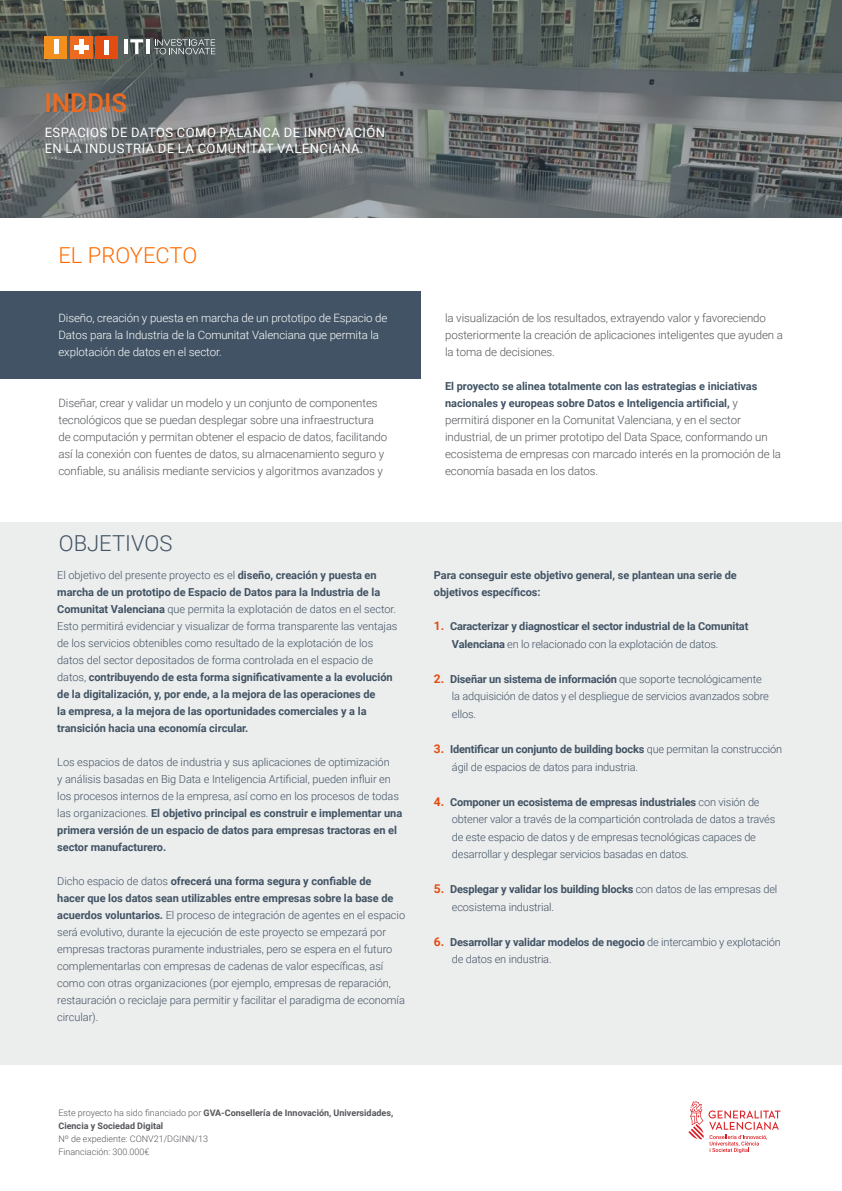
<style>
.page{position:relative;width:842px;height:1191px;background:#fff}
.page>*{position:absolute;margin:0;border:0;box-sizing:border-box;transform-origin:0 0}
.t1{font:500 26px "Roboto";color:#ed6b1f}
.t2{font:300 22px "Roboto";color:#ff6b00}
.t3{font:300 22px "Roboto";color:#415364}
.t4{font:13px/16px "Roboto";letter-spacing:.035em;color:#fff}
.t5{font:300 11.5px/17px "Roboto";letter-spacing:-.01em;color:#54565a}
.t6{font:300 11.5px/17px "Roboto";letter-spacing:-.01em;color:#fff}
.t7{font:300 11px/17px "Roboto";letter-spacing:-.005em;color:#415364}
.t8{font:700 11px/17px "Roboto";letter-spacing:-.005em;color:#415364}
.t9{font:700 9px/13px "Roboto";color:#54565a}
.t10{font:300 9px/13px "Roboto";color:#54565a}
.s1{font-weight:300}
.s2{font-weight:700}
.s3{font-weight:300;font-size:11.5px;color:#54565a}
.s4{font-size:12px;color:#e14d11}
.s5{font-weight:700;font-size:12px;color:#e14d11}
</style>
<div class="page">
<svg style="left:0;top:0;width:842px;height:218px;background:#646a6a"></svg>
<div style="left:0;top:291px;width:421px;height:87px;background:#415364"></div>
<div style="left:0;top:522px;width:842px;height:542px;background:#eceded"></div>
<div style="left:45px;top:36px;width:22px;height:23px;background:#f38f1c"></div>
<div style="left:70px;top:36px;width:23px;height:23px;background:#ed6b1f"></div>
<div style="left:95px;top:36px;width:23px;height:23px;background:#e14d11"></div>
<div style="left:79px;top:39px;width:5px;height:15px;background:#fff"></div>
<div style="left:104px;top:40px;width:5px;height:14px;background:#fff"></div>
<div style="left:54px;top:39px;width:5px;height:15px;background:#fff"></div>
<hr style="left:74px;top:45px;width:15px;height:4px;background:#fff">
<hr style="left:124px;top:39px;width:3px;height:15px;background:#fff">
<svg style="left:127px;top:39px;width:19px;height:15px"></svg>
<hr style="left:146px;top:39px;width:3px;height:15px;background:#fff">
<svg style="left:154px;top:39px;width:61px;height:16px"></svg>
<svg style="left:688px;top:1101px;width:92px;height:52px"></svg>
<h1 class="t1" style="left:45px;top:85px;width:84px">INDDIS</h1>
<p class="t4" style="left:45px;top:124px;width:342px">ESPACIOS DE DATOS COMO PALANCA DE INNOVACIÓN<br>EN LA INDUSTRIA DE LA COMUNITAT VALENCIANA.</p>
<h2 class="t2" style="left:58px;top:240px;width:140px">EL PROYECTO</h2>
<p class="t6" style="left:58px;top:309px;width:330px">Diseño, creación y puesta en marcha de un prototipo de Espacio de<br>Datos para la Industria de la Comunitat Valenciana que permita la explotación de datos en el sector.</p>
<p class="t5" style="left:58px;top:394px;width:330px">Diseñar, crear y validar un modelo y un conjunto de componentes tecnológicos que se puedan desplegar sobre una infraestructura de computación y permitan obtener el espacio de datos, facilitando así la conexión con fuentes de datos, su almacenamiento seguro y confiable, su análisis mediante servicios y algoritmos avanzados y</p>
<h2 class="t3" style="left:59px;top:528px;width:115px">OBJETIVOS</h2>
<p class="t8" style="left:57px;top:566px;width:342px"><span class="s1">El objetivo del presente proyecto es el</span> diseño, creación y puesta en marcha de un prototipo de Espacio de Datos para la Industria de la Comunitat Valenciana <span class="s1">que permita la explotación de datos en el sector.<br>Esto permitirá evidenciar y visualizar de forma transparente las ventajas de los servicios obtenibles como resultado de la explotación de los datos del sector depositados de forma controlada en el espacio de datos,</span> contribuyendo de esta forma significativamente a la evolución de la digitalización, y, por ende, a la mejora de las operaciones de<br>la empresa, a la mejora de las oportunidades comerciales y a la transición hacia una economía circular.</p>
<p class="t7" style="left:57px;top:753px;width:346px">Los espacios de datos de industria y sus aplicaciones de optimización<br>y análisis basadas en Big Data e Inteligencia Artificial, pueden influir en los procesos internos de la empresa, así como en los procesos de todas las organizaciones. <span class="s2">El objetivo principal es construir e implementar una primera versión de un espacio de datos para empresas tractoras en el sector manufacturero.</span></p>
<p class="t7" style="left:57px;top:872px;width:349px">Dicho espacio de datos <span class="s2">ofrecerá una forma segura y confiable de<br>hacer que los datos sean utilizables entre empresas sobre la base de acuerdos voluntarios.</span> El proceso de integración de agentes en el espacio será evolutivo, durante la ejecución de este proyecto se empezará por empresas tractoras puramente industriales, pero se espera en el futuro complementarlas con empresas de cadenas de valor específicas, así como con otras organizaciones (por ejemplo, empresas de reparación, restauración o reciclaje para permitir y facilitar el paradigma de economía circular).</p>
<p class="t5" style="left:445px;top:309px;width:339px">la visualización de los resultados, extrayendo valor y favoreciendo posteriormente la creación de aplicaciones inteligentes que ayuden a la toma de decisiones.</p>
<p class="t8" style="left:445px;top:378px;width:314px">El proyecto se alinea totalmente con las estrategias e iniciativas nacionales y europeas sobre Datos e Inteligencia artificial, <span class="s3">y</span></p>
<p class="t5" style="left:445px;top:411px;width:337px">permitirá disponer en la Comunitat Valenciana, y en el sector industrial, de un primer prototipo del Data Space, conformando un ecosistema de empresas con marcado interés en la promoción de la economía basada en los datos.</p>
<p class="t8" style="left:434px;top:566px;width:304px">Para conseguir este objetivo general, se plantean una serie de objetivos específicos:</p>
<p class="t8" style="left:452px;top:617px;width:298px;line-height:17.5px;text-indent:-18px"><span class="s4">1.</span> Caracterizar y diagnosticar el sector industrial de la Comunitat<br>Valenciana <span class="s1">en lo relacionado con la explotación de datos.</span></p>
<p class="t7" style="left:452px;top:670px;width:318px;line-height:17.5px;text-indent:-18px"><span class="s5">2.</span> <span class="s2">Diseñar un sistema de información</span> que soporte tecnológicamente la adquisición de datos y el despliegue de servicios avanzados sobre ellos.</p>
<p class="t7" style="left:452px;top:740px;width:332px;line-height:17.5px;text-indent:-18px"><span class="s5">3.</span> <span class="s2">Identificar un conjunto de building bocks</span> que permitan la construcción ágil de espacios de datos para industria.</p>
<p class="t7" style="left:452px;top:792px;width:325px;line-height:17.5px;text-indent:-18px"><span class="s5">4.</span> <span class="s2">Componer un ecosistema de empresas industriales</span> con visión de obtener valor a través de la compartición controlada de datos a través de este espacio de datos y de empresas tecnológicas capaces de desarrollar y desplegar servicios basadas en datos.</p>
<p class="t7" style="left:452px;top:880px;width:327px;line-height:17.5px;text-indent:-18px"><span class="s5">5.</span> <span class="s2">Desplegar y validar los building blocks</span> con datos de las empresas del ecosistema industrial.</p>
<p class="t7" style="left:452px;top:932px;width:330px;line-height:17.5px;text-indent:-18px"><span class="s5">6.</span> <span class="s2">Desarrollar y validar modelos de negocio</span> de intercambio y explotación de datos en industria.</p>
<p class="t9" style="left:58px;top:1106px;width:336px"><span class="s1">Este proyecto ha sido financiado por</span> GVA-Consellería de Innovación, Universidades,<br>Ciencia y Sociedad Digital</p>
<p class="t10" style="left:58px;top:1132px;width:151px">Nº de expediente: CONV21/DGINN/13<br>Financiación: 300.000€</p>
</div>
